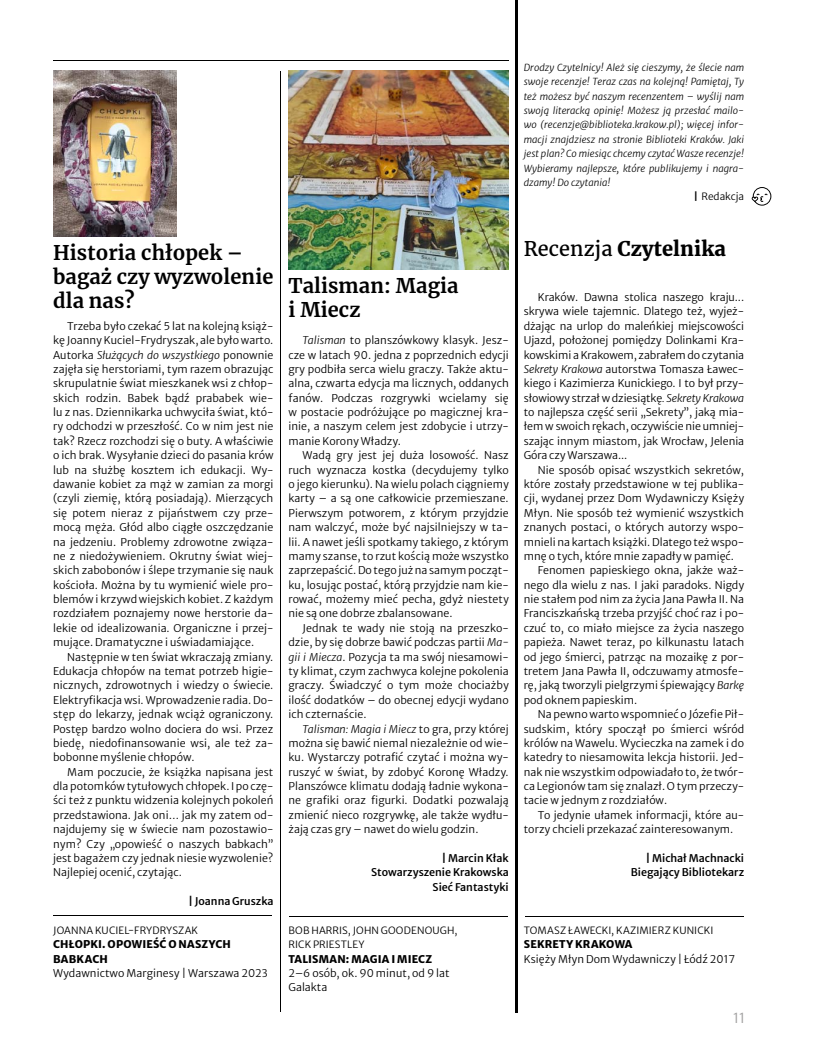
<style>
.page{position:relative;width:815px;height:1053px;background:#fff}
.page>*{position:absolute;margin:0;border:0;box-sizing:border-box;transform-origin:0 0}
.t1{font:700 20px/24px "Merriweather";letter-spacing:.005em;color:#000}
.t2{font:900 20px "Merriweather";letter-spacing:.005em;color:#000}
.t3{font:300 13.75px "Merriweather Sans";color:#9d9c9c}
.t4{font:300 10.62px/14.4px "Merriweather Sans";letter-spacing:.005em;color:#000;text-align:justify}
.t5{font:500 10.62px/14.4px "Merriweather Sans";color:#000;text-align:right}
.t6{font:800 10.62px/14.4px "Merriweather Sans";letter-spacing:.015em;color:#000}
.t7{font:300 10px/14.4px "Merriweather Sans";letter-spacing:.01em;color:#000}
.t8{font:italic 300 9.62px/14.4px "Merriweather Sans";letter-spacing:.005em;color:#000;text-align:justify}
.s1{font-style:italic}
.s2{font-weight:700}
.s3{font-weight:400}
</style>
<div class="page">
<hr style="left:280px;top:71px;width:1px;height:940px;background:#000">
<hr style="left:53px;top:915px;width:218px;height:1px;background:#000">
<hr style="left:289px;top:916px;width:219px;height:1px;background:#000">
<hr style="left:526px;top:916px;width:218px;height:1px;background:#000">
<hr style="left:516px;top:0;width:2px;height:1012px;background:#000">
<svg style="left:752px;top:187px;width:19px;height:19px"></svg>
<hr style="left:53px;top:60px;width:456px;height:1px;background:#000">
<img style="left:53px;top:71px;width:124px;height:165px">
<img style="left:288px;top:71px;width:221px;height:199px">
<h1 class="t1" style="left:53px;top:241px;width:222px">Historia chłopek – bagaż czy wyzwolenie dla nas?</h1>
<p class="t4" style="left:53px;top:319px;width:222px;text-indent:14px">Trzeba było czekać 5 lat na kolejną książ&shy;kę Joanny Kuciel-Frydryszak, ale było warto.<br>Autorka <span class="s1">Służących do wszystkiego</span> ponownie zajęła się herstoriami, tym razem obrazując skrupulatnie świat mieszkanek wsi z chłop&shy;skich rodzin. Babek bądź prababek wie&shy;lu z nas. Dziennikarka uchwyciła świat, któ&shy;ry odchodzi w przeszłość. Co w nim jest nie tak? Rzecz rozchodzi się o buty. A właściwie o ich brak. Wysyłanie dzieci do pasania krów lub na służbę kosztem ich edukacji. Wy&shy;dawanie kobiet za mąż w zamian za morgi (czyli ziemię, którą posiadają). Mierzących się potem nieraz z pijaństwem czy prze&shy;mocą męża. Głód albo ciągłe oszczędzanie na jedzeniu. Problemy zdrowotne związa&shy;ne z niedożywieniem. Okrutny świat wiej&shy;skich zabobonów i ślepe trzymanie się nauk kościoła. Można by tu wymienić wiele pro&shy;blemów i krzywd wiejskich kobiet. Z każdym rozdziałem poznajemy nowe herstorie da&shy;lekie od idealizowania. Organiczne i przej&shy;mujące. Dramatyczne i uświadamiające.</p>
<p class="t4" style="left:53px;top:649px;width:222px;text-indent:14px">Następnie w ten świat wkraczają zmiany.<br>Edukacja chłopów na temat potrzeb higie&shy;nicznych, zdrowotnych i wiedzy o świecie.<br>Elektryfikacja wsi. Wprowadzenie radia. Do&shy;stęp do lekarzy, jednak wciąż ograniczony.<br>Postęp bardzo wolno dociera do wsi. Przez biedę, niedofinansowanie wsi, ale też za&shy;bobonne myślenie chłopów.</p>
<p class="t4" style="left:53px;top:764px;width:222px;text-indent:14px">Mam poczucie, że książka napisana jest dla potomków tytułowych chłopek. I po czę&shy;ści też z punktu widzenia kolejnych pokoleń przedstawiona. Jak oni… jak my zatem od&shy;najdujemy się w świecie nam pozostawio&shy;nym? Czy „opowieść o naszych babkach” jest bagażem czy jednak niesie wyzwolenie?<br>Najlepiej ocenić, czytając.</p>
<p class="t5" style="left:189px;top:894px;width:86px"><span class="s2">|</span> Joanna Gruszka</p>
<p class="t7" style="left:53px;top:923px;width:146px">JOANNA KUCIEL-FRYDRYSZAK</p>
<p class="t6" style="left:53px;top:937px;width:179px">CHŁOPKI. OPOWIEŚĆ O NASZYCH<br>BABKACH</p>
<p class="t4" style="left:53px;top:966px;width:216px">Wydawnictwo Marginesy | Warszawa 2023</p>
<p class="t8" style="left:524px;top:60px;width:222px">Drodzy Czytelnicy! Ależ się cieszymy, że ślecie nam swoje recenzje! Teraz czas na kolejną! Pamiętaj, Ty też możesz być naszym recenzentem – wyślij nam swoją literacką opinię! Możesz ją przesłać mailo&shy;wo (recenzje@biblioteka.krakow.pl); więcej infor&shy;macji znajdziesz na stronie Biblioteki Kraków. Jaki jest plan? Co miesiąc chcemy czytać Wasze recenzje!<br>Wybieramy najlepsze, które publikujemy i nagra&shy;dzamy! Do czytania!</p>
<p class="t7" style="left:694px;top:189px;width:52px"><span class="s2">|</span> Redakcja</p>
<h1 class="t1" style="left:288px;top:274px;width:172px">Talisman: Magia i Miecz</h1>
<p class="t4" style="left:288px;top:333px;width:222px;text-indent:14px"><span class="s1">Talisman</span> to planszówkowy klasyk. Jesz&shy;cze w latach 90. jedna z poprzednich edycji gry podbiła serca wielu graczy. Także aktu&shy;alna, czwarta edycja ma licznych, oddanych fanów. Podczas rozgrywki wcielamy się w postacie podróżujące po magicznej kra&shy;inie, a naszym celem jest zdobycie i utrzy&shy;manie Korony Władzy.</p>
<p class="t4" style="left:288px;top:448px;width:222px;text-indent:14px">Wadą gry jest jej duża losowość. Nasz ruch wyznacza kostka (decydujemy tylko o jego kierunku). Na wielu polach ciągniemy karty – a są one całkowicie przemieszane.<br>Pierwszym potworem, z którym przyjdzie nam walczyć, może być najsilniejszy w ta&shy;lii. A nawet jeśli spotkamy takiego, z którym mamy szanse, to rzut kością może wszystko zaprzepaścić. Do tego już na samym począt&shy;ku, losując postać, którą przyjdzie nam kie&shy;rować, możemy mieć pecha, gdyż niestety nie są one dobrze zbalansowane.</p>
<p class="t4" style="left:288px;top:621px;width:222px;text-indent:14px">Jednak te wady nie stoją na przeszko&shy;dzie, by się dobrze bawić podczas partii <span class="s1">Ma&shy;gii i Miecza</span>. Pozycja ta ma swój niesamowi&shy;ty klimat, czym zachwyca kolejne pokolenia graczy. Świadczyć o tym może chociażby ilość dodatków – do obecnej edycji wydano ich czternaście.</p>
<p class="t4" style="left:288px;top:721px;width:222px;text-indent:14px"><span class="s1">Talisman: Magia i Miecz</span> to gra, przy której można się bawić niemal niezależnie od wie&shy;ku. Wystarczy potrafić czytać i można wy&shy;ruszyć w świat, by zdobyć Koronę Władzy.<br>Planszówce klimatu dodają ładnie wykona&shy;ne grafiki oraz figurki. Dodatki pozwalają zmienić nieco rozgrywkę, ale także wydłu&shy;żają czas gry – nawet do wielu godzin.</p>
<p class="t5" style="left:371px;top:851px;width:139px"><span class="s2">|</span> Marcin Kłak<br>Stowarzyszenie Krakowska<br>Sieć Fantastyki</p>
<p class="t7" style="left:288px;top:923px;width:170px">BOB HARRIS, JOHN GOODENOUGH,<br>RICK PRIESTLEY</p>
<p class="t6" style="left:288px;top:951px;width:145px">TALISMAN: MAGIA I MIECZ</p>
<p class="t4" style="left:288px;top:966px;width:163px">2–6 osób, ok. 90 minut, od 9 lat<br>Galakta</p>
<h1 class="t2" style="left:524px;top:236px;width:204px"><span class="s3">Recenzja</span> Czytelnika</h1>
<p class="t4" style="left:524px;top:290px;width:222px;text-indent:14px">Kraków. Dawna stolica naszego kraju... skrywa wiele tajemnic. Dlatego też, wyjeż&shy;dżając na urlop do maleńkiej miejscowości Ujazd, położonej pomiędzy Dolinkami Kra&shy;kowskimi a Krakowem, zabrałem do czytania <span class="s1">Sekrety Krakowa</span> autorstwa Tomasza Ławec&shy;kiego i Kazimierza Kunickiego. I to był przy&shy;słowiowy strzał w dziesiątkę<span class="s1">. Sekrety Krakowa </span>to najlepsza część serii „Sekrety”, jaką mia&shy;łem w swoich rękach, oczywiście nie umniej&shy;szając innym miastom, jak Wrocław, Jelenia Góra czy Warszawa...</p>
<p class="t4" style="left:538px;top:462px;width:208px">Nie sposób opisać wszystkich sekretów,</p>
<p class="t4" style="left:524px;top:477px;width:222px">które zostały przedstawione w tej publika-</p>
<p class="t4" style="left:524px;top:491px;width:222px">cji, wydanej przez Dom Wydawniczy K sięży</p>
<p class="t4" style="left:524px;top:506px;width:222px">Młyn. Nie sposób też wymienić wszystkich</p>
<p class="t4" style="left:524px;top:520px;width:222px">znanych postaci, o których autorzy wspo-</p>
<p class="t4" style="left:524px;top:534px;width:222px">mnieli na kartach książki. Dlatego też wspo-</p>
<p class="t4" style="left:524px;top:549px;width:212px">mnę o tych, które mnie zapadły w pamięć.</p>
<p class="t4" style="left:538px;top:563px;width:208px">Fenomen papieskiego okna, jakże waż-</p>
<p class="t4" style="left:524px;top:577px;width:222px">nego dla wielu z nas. I jaki paradoks. Nigdy</p>
<p class="t4" style="left:524px;top:592px;width:222px">nie stałem pod nim za życia Jana Pawła II. Na</p>
<p class="t4" style="left:524px;top:606px;width:222px">Franciszkańską trzeba przyjść choć raz i po-</p>
<p class="t4" style="left:524px;top:621px;width:222px">czuć to, co miało miejsce za życia naszego</p>
<p class="t4" style="left:524px;top:635px;width:222px">papieża. Nawet teraz, po kilkunastu latach</p>
<p class="t4" style="left:524px;top:649px;width:222px">od jego śmierci, patrząc na mozaikę z por-</p>
<p class="t4" style="left:524px;top:664px;width:222px">tretem Jana Pawła II, odczuwamy atmosfe-</p>
<p class="t4" style="left:524px;top:678px;width:222px">rę, jaką tworzyli pielgrzymi śpiewający <span class="s1">Barkę</span></p>
<p class="t4" style="left:524px;top:692px;width:115px">pod oknem papieskim.</p>
<p class="t4" style="left:538px;top:707px;width:208px">Na pewno warto wspomnieć o Józefie Pił-</p>
<p class="t4" style="left:524px;top:721px;width:222px">sudskim, który spoczął po śmierci wśród</p>
<p class="t4" style="left:524px;top:736px;width:222px">królów na Wawelu. Wycieczka na zamek i do</p>
<p class="t4" style="left:524px;top:750px;width:222px">katedry to niesamowita lekcja historii. Jed-</p>
<p class="t4" style="left:524px;top:764px;width:222px">nak nie wszystkim odpowiadało to, że twór-</p>
<p class="t4" style="left:524px;top:779px;width:222px">ca Legionów tam się znalazł. O tym przeczy-</p>
<p class="t4" style="left:524px;top:793px;width:145px">tacie w jednym z rozdziałów.</p>
<p class="t4" style="left:538px;top:807px;width:208px">To jedynie ułamek informacji, które au-</p>
<p class="t4" style="left:524px;top:822px;width:211px">torzy chcieli przekazać zainteresowanym.</p>
<p class="t5" style="left:631px;top:851px;width:115px"><span class="s2">|</span> Michał Machnacki<br>Biegający Bibliotekarz</p>
<p class="t7" style="left:524px;top:923px;width:191px">TOMASZ ŁAWECKI, KAZIMIERZ KUNICKI</p>
<p class="t6" style="left:524px;top:937px;width:110px">SEKRETY KRAKOWA</p>
<p class="t4" style="left:524px;top:951px;width:213px">Księży Młyn Dom Wydawniczy | Łódź 2017</p>
<p class="t3" style="left:733px;top:1008px;width:14px">11</p>
</div>
